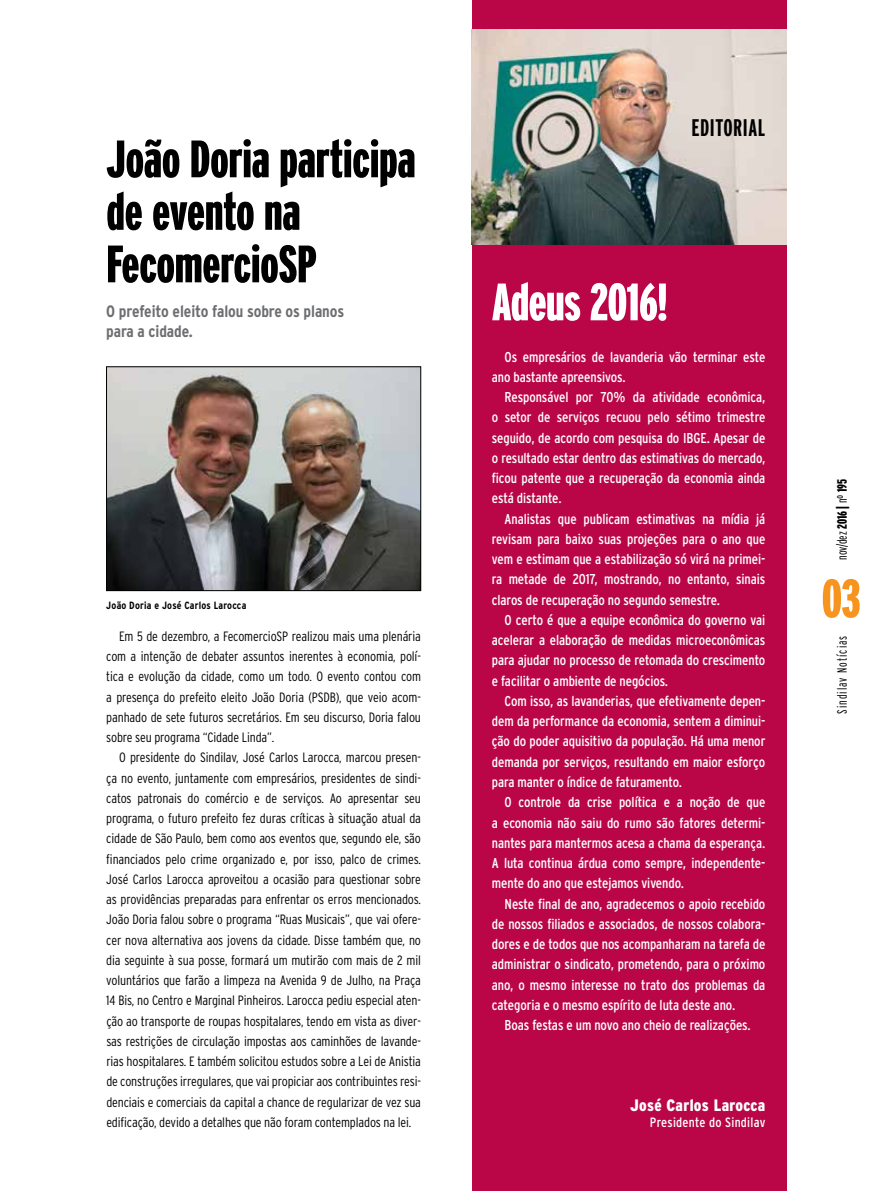
<style>
.page{position:relative;width:893px;height:1191px;background:#fff}
.page>*{position:absolute;margin:0;border:0;box-sizing:border-box;transform-origin:0 0}
.t1{font:900 extra-condensed 54px "Interstate";color:#f7941e}
.t2{font:900 extra-condensed 52.5px/52.5px "Interstate";letter-spacing:-.005em;color:#000}
.t3{font:900 extra-condensed 52.5px "Interstate";letter-spacing:-.015em;color:#fff}
.t4{font:700 extra-condensed 24px "Interstate";letter-spacing:.02em;color:#000}
.t5{font:700 condensed 16.5px/19.8px "Interstate";letter-spacing:-.005em;color:#6d6e71}
.t6{font:900 condensed 16.5px "Interstate";letter-spacing:.02em;color:#fff}
.t7{font:condensed 14.25px/20.2px "Interstate";letter-spacing:-.005em;color:#fff;text-align:justify}
.t8{font:300 condensed 13.5px/20.2px "Interstate";letter-spacing:-.01em;color:#000;text-align:justify}
.t9{font:300 extra-condensed 13.5px "Interstate";letter-spacing:.075em;color:#000}
.t10{font:condensed 13.5px "Interstate";letter-spacing:.02em;color:#fff}
.t11{font:700 condensed 10.5px "Interstate";letter-spacing:.02em;color:#000}
.s1{font-weight:900}
</style>
<div class="page">
<div style="left:472px;top:0;width:315px;height:1191px;background:#ba0646"></div>
<img style="left:472px;top:29px;width:315px;height:216px">
<img style="left:108px;top:368px;width:311px;height:221px">
<div style="left:106px;top:366px;width:315px;height:225px;border:1px solid #000"></div>
<h2 class="t2" style="left:106px;top:132px;width:311px">João Doria participa de evento na<br>FecomercioSP</h2>
<p class="t5" style="left:106px;top:301px;width:239px">O prefeito eleito falou sobre os planos para a cidade.</p>
<p class="t11" style="left:106px;top:599px;width:142px">João Doria e José Carlos Larocca</p>
<p class="t8" style="left:106px;top:626px;width:316px;text-indent:13px">Em 5 de dezembro, a FecomercioSP realizou mais uma plenária com a intenção de debater assuntos inerentes à economia, polí&shy;tica e evolução da cidade, como um todo. O evento contou com a presença do prefeito eleito João Doria (PSDB), que veio acom&shy;panhado de sete futuros secretários. Em seu discurso, Doria falou sobre seu programa “Cidade Linda”.</p>
<p class="t8" style="left:106px;top:747px;width:316px;text-indent:13px">O presidente do Sindilav, José Carlos Larocca, marcou presen&shy;ça no evento, juntamente com empresários, presidentes de sindi&shy;catos patronais do comércio e de serviços. Ao apresentar seu programa, o futuro prefeito fez duras críticas à situação atual da cidade de São Paulo, bem como aos eventos que, segundo ele, são financiados pelo crime organizado e, por isso, palco de crimes.<br>José Carlos Larocca aproveitou a ocasião para questionar sobre as providências preparadas para enfrentar os erros mencionados.<br>João Doria falou sobre o programa “Ruas Musicais”, que vai ofere&shy;cer nova alternativa aos jovens da cidade. Disse também que, no dia seguinte à sua posse, formará um mutirão com mais de 2 mil voluntários que farão a limpeza na Avenida 9 de Julho, na Praça 14 Bis, no Centro e Marginal Pinheiros. Larocca pediu especial aten&shy;ção ao transporte de roupas hospitalares, tendo em vista as diver&shy;sas restrições de circulação impostas aos caminhões de lavande&shy;rias hospitalares. E também solicitou estudos sobre a Lei de Anistia de construções irregulares, que vai propiciar aos contribuintes resi&shy;denciais e comerciais da capital a chance de regularizar de vez sua edificação, devido a detalhes que não foram contemplados na lei.</p>
<h3 class="t4" style="left:691px;top:114px;width:75px">EDITORIAL</h3>
<h2 class="t3" style="left:492px;top:273px;width:177px">Adeus 2016!</h2>
<p class="t7" style="left:492px;top:346px;width:275px;text-indent:13px">Os empresários de lavanderia vão terminar este ano bastante apreensivos.</p>
<p class="t7" style="left:492px;top:387px;width:275px;text-indent:13px">Responsável por 70% da atividade econômica, o setor de serviços recuou pelo sétimo trimestre seguido, de acordo com pesquisa do IBGE. Apesar de o resultado estar dentro das estimativas do mercado, ficou patente que a recuperação da economia ainda está distante.</p>
<p class="t7" style="left:492px;top:508px;width:275px;text-indent:13px">Analistas que publicam estimativas na mídia já revisam para baixo suas projeções para o ano que vem e estimam que a estabilização só virá na primei&shy;ra metade de 2017, mostrando, no entanto, sinais claros de recuperação no segundo semestre.</p>
<p class="t7" style="left:492px;top:609px;width:275px;text-indent:13px">O certo é que a equipe econômica do governo vai acelerar a elaboração de medidas microeconômicas para ajudar no processo de retomada do crescimento e facilitar o ambiente de negócios.</p>
<p class="t7" style="left:492px;top:690px;width:275px;text-indent:13px">Com isso, as lavanderias, que efetivamente depen&shy;dem da performance da economia, sentem a diminui&shy;ção do poder aquisitivo da população. Há uma menor demanda por serviços, resultando em maior esforço para manter o índice de faturamento.</p>
<p class="t7" style="left:492px;top:792px;width:275px;text-indent:13px">O controle da crise política e a noção de que a economia não saiu do rumo são fatores determi&shy;nantes para mantermos acesa a chama da esperança.<br>A luta continua árdua como sempre, independente&shy;mente do ano que estejamos vivendo.</p>
<p class="t7" style="left:492px;top:893px;width:275px;text-indent:13px">Neste final de ano, agradecemos o apoio recebido de nossos filiados e associados, de nossos colabora&shy;dores e de todos que nos acompanharam na tarefa de administrar o sindicato, prometendo, para o próximo ano, o mesmo interesse no trato dos problemas da categoria e o mesmo espírito de luta deste ano.</p>
<p class="t7" style="left:505px;top:1014px;width:248px">Boas festas e um novo ano cheio de realizações.</p>
<p class="t6" style="left:630px;top:1096px;width:137px">José Carlos Larocca</p>
<p class="t10" style="left:650px;top:1114px;width:117px">Presidente do Sindilav</p>
<p class="t9" style="left:834px;top:560px;width:83px;rotate:-90deg">nov/dez <span class="s1">2016 |</span> nº <span class="s1">195</span></p>
<h1 class="t1" style="left:822px;top:568px;width:41px">03</h1>
<p class="t9" style="left:834px;top:713px;width:80px;rotate:-90deg">Sindilav Notícias</p>
</div>
